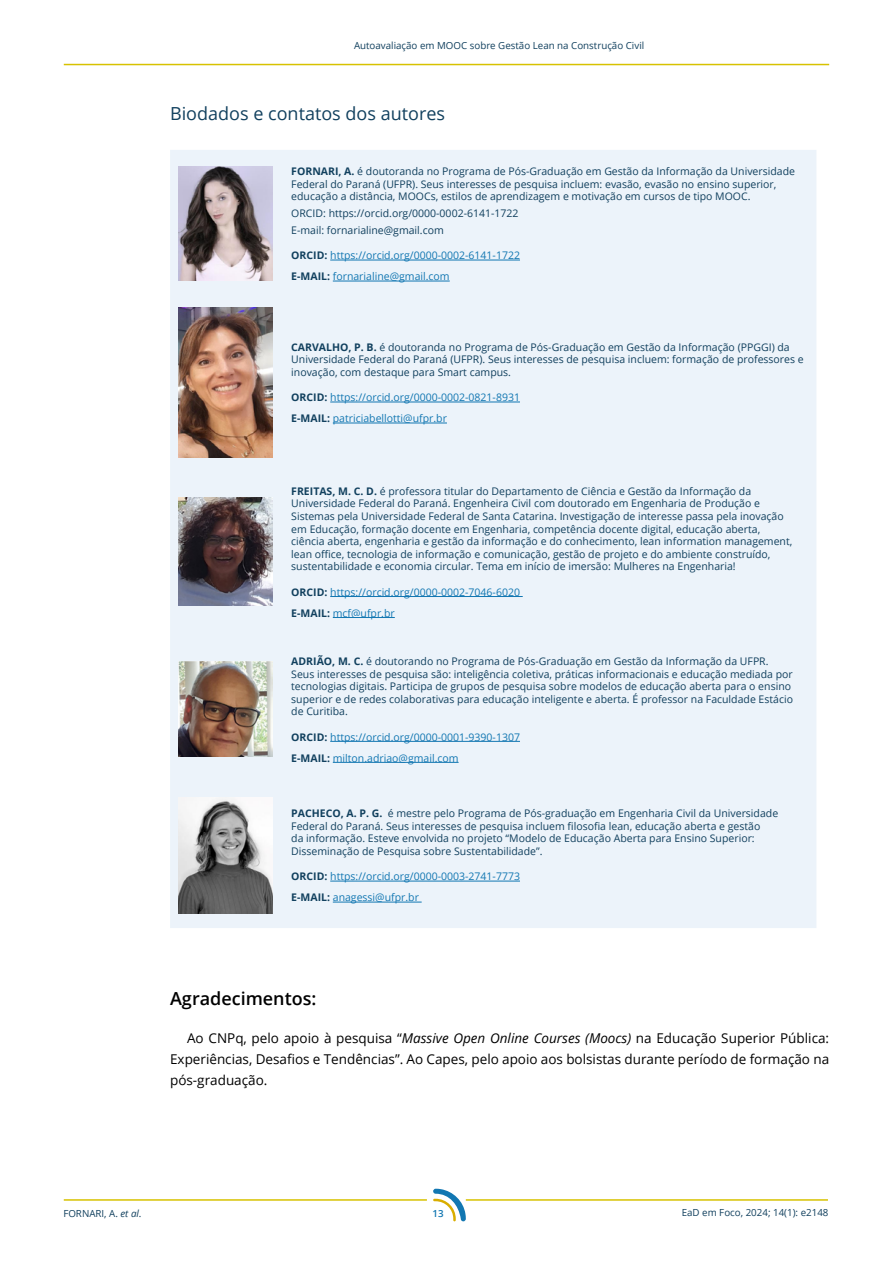
<style>
.page{position:relative;width:893px;height:1263px;background:#fff}
.page>*{position:absolute;margin:0;border:0;box-sizing:border-box;transform-origin:0 0}
.t1{font:18px "Open Sans";color:#11405e}
.t2{font:600 18px "Open Sans";color:#000}
.t3{font:13.5px/21px "Open Sans";color:#000;text-align:justify}
.t4{font:10.5px/12.6px "Open Sans";color:#11405e}
.t5{font:10.5px/21px "Open Sans";color:#1277b2}
.t6{font:9.75px "Open Sans";color:#11405e}
.t7{font:600 9.75px "Open Sans";color:#1277b2}
.s1{font-weight:700}
.s2{font-weight:700;color:#11405e}
.s3{font-style:italic}
</style>
<div class="page">
<hr style="left:64px;top:64px;width:765px;height:1px;background:#d7c200">
<hr style="left:466px;top:1199px;width:362px;height:2px;background:#d7c200">
<svg style="left:433px;top:1189px;width:33px;height:32px"></svg>
<hr style="left:64px;top:1199px;width:363px;height:2px;background:#d7c200">
<div style="left:170px;top:150px;width:646px;height:778px;background:#ecf3fa"></div>
<img style="left:178px;top:167px;width:94px;height:114px">
<hr style="left:330px;top:260px;width:190px;height:1px;background:#1277b2">
<hr style="left:333px;top:281px;width:117px;height:1px;background:#1277b2">
<img style="left:178px;top:308px;width:94px;height:149px">
<hr style="left:330px;top:402px;width:190px;height:1px;background:#1277b2">
<hr style="left:333px;top:423px;width:114px;height:1px;background:#1277b2">
<img style="left:178px;top:498px;width:94px;height:108px">
<hr style="left:330px;top:596px;width:193px;height:1px;background:#1277b2">
<hr style="left:333px;top:617px;width:62px;height:1px;background:#1277b2">
<img style="left:178px;top:662px;width:94px;height:94px">
<hr style="left:330px;top:741px;width:190px;height:1px;background:#1277b2">
<hr style="left:333px;top:762px;width:126px;height:1px;background:#1277b2">
<img style="left:178px;top:797px;width:94px;height:116px">
<hr style="left:330px;top:881px;width:190px;height:1px;background:#1277b2">
<hr style="left:333px;top:902px;width:89px;height:1px;background:#1277b2">
<p class="t6" style="left:354px;top:39px;width:292px">Autoavaliação em MOOC sobre Gestão Lean na Construção Civil</p>
<h1 class="t1" style="left:170px;top:101px;width:276px">Biodados e contatos dos autores</h1>
<p class="t4" style="left:291px;top:165px;width:505px"><span class="s1">FORNARI, A.</span> é doutoranda no Programa de Pós-Graduação em Gestão da Informação da Universidade<br>Federal do Paraná (UFPR). Seus interesses de pesquisa incluem: evasão, evasão no ensino superior, educação a distância, MOOCs, estilos de aprendizagem e motivação em cursos de tipo MOOC.</p>
<p class="t4" style="left:291px;top:205px;width:229px;line-height:16.8px">ORCID: https://orcid.org/0000-0002-6141-1722<br>E-mail: fornarialine@gmail.com</p>
<p class="t5" style="left:291px;top:245px;width:230px"><span class="s2">ORCID:</span> https://orcid.org/0000-0002-6141-1722<br><span class="s2">E-MAIL:</span> fornarialine@gmail.com</p>
<p class="t4" style="left:291px;top:340px;width:514px"><span class="s1">CARVALHO, P. B.</span> é doutoranda no Programa de Pós-Graduação em Gestão da Informação (PPGGI) da<br>Universidade Federal do Paraná (UFPR). Seus interesses de pesquisa incluem: formação de professores e inovação, com destaque para Smart campus.</p>
<p class="t5" style="left:291px;top:387px;width:230px"><span class="s2">ORCID:</span> https://orcid.org/0000-0002-0821-8931<br><span class="s2">E-MAIL:</span> patriciabellotti@ufpr.br</p>
<p class="t4" style="left:291px;top:484px;width:503px"><span class="s1">FREITAS, M. C. D.</span> é professora titular do Departamento de Ciência e Gestão da Informação da Universidade Federal do Paraná. Engenheira Civil com doutorado em Engenharia de Produção e Sistemas pela Universidade Federal de Santa Catarina. Investigação de interesse passa pela inovação em Educação, formação docente em Engenharia, competência docente digital, educação aberta, ciência aberta, engenharia e gestão da informação e do conhecimento, lean information management, lean office, tecnologia de informação e comunicação, gestão de projeto e do ambiente construído, sustentabilidade e economia circular. Tema em início de imersão: Mulheres na Engenharia!</p>
<p class="t5" style="left:291px;top:581px;width:230px"><span class="s2">ORCID:</span> https://orcid.org/0000-0002-7046-6020<br><span class="s2">E-MAIL:</span> mcf@ufpr.br</p>
<p class="t4" style="left:291px;top:654px;width:503px"><span class="s1">ADRIÃO, M. C.</span> é doutorando no Programa de Pós-Graduação em Gestão da Informação da UFPR.<br>Seus interesses de pesquisa são: inteligência coletiva, práticas informacionais e educação mediada por tecnologias digitais. Participa de grupos de pesquisa sobre modelos de educação aberta para o ensino superior e de redes colaborativas para educação inteligente e aberta. É professor na Faculdade Estácio de Curitiba.</p>
<p class="t5" style="left:291px;top:726px;width:230px"><span class="s2">ORCID:</span> https://orcid.org/0000-0001-9390-1307<br><span class="s2">E-MAIL:</span> milton.adriao@gmail.com</p>
<p class="t4" style="left:291px;top:807px;width:488px"><span class="s1">PACHECO, A. P. G.</span> é mestre pelo Programa de Pós-graduação em Engenharia Civil da Universidade Federal do Paraná. Seus interesses de pesquisa incluem filosofia lean, educação aberta e gestão<br>da informação. Esteve envolvida no projeto “Modelo de Educação Aberta para Ensino Superior:<br>Disseminação de Pesquisa sobre Sustentabilidade”.</p>
<p class="t5" style="left:291px;top:866px;width:230px"><span class="s2">ORCID:</span> https://orcid.org/0000-0003-2741-7773<br><span class="s2">E-MAIL:</span> anagessi@ufpr.br</p>
<h1 class="t2" style="left:170px;top:986px;width:148px">Agradecimentos:</h1>
<p class="t3" style="left:170px;top:1027px;width:661px;text-indent:17px">Ao CNPq, pelo apoio à pesquisa “<span class="s3">Massive Open Online Courses (Moocs)</span> na Educação Superior Pública:<br>Experiências, Desafios e Tendências”. Ao Capes, pelo apoio aos bolsistas durante período de formação na pós-graduação.</p>
<p class="t6" style="left:63px;top:1206px;width:80px">FORNARI, A. <span class="s3">et al</span>.</p>
<p class="t6" style="left:682px;top:1206px;width:148px">EaD em Foco, 2024; 14(1): e2148</p>
<p class="t7" style="left:432px;top:1207px;width:13px">13</p>
</div>
